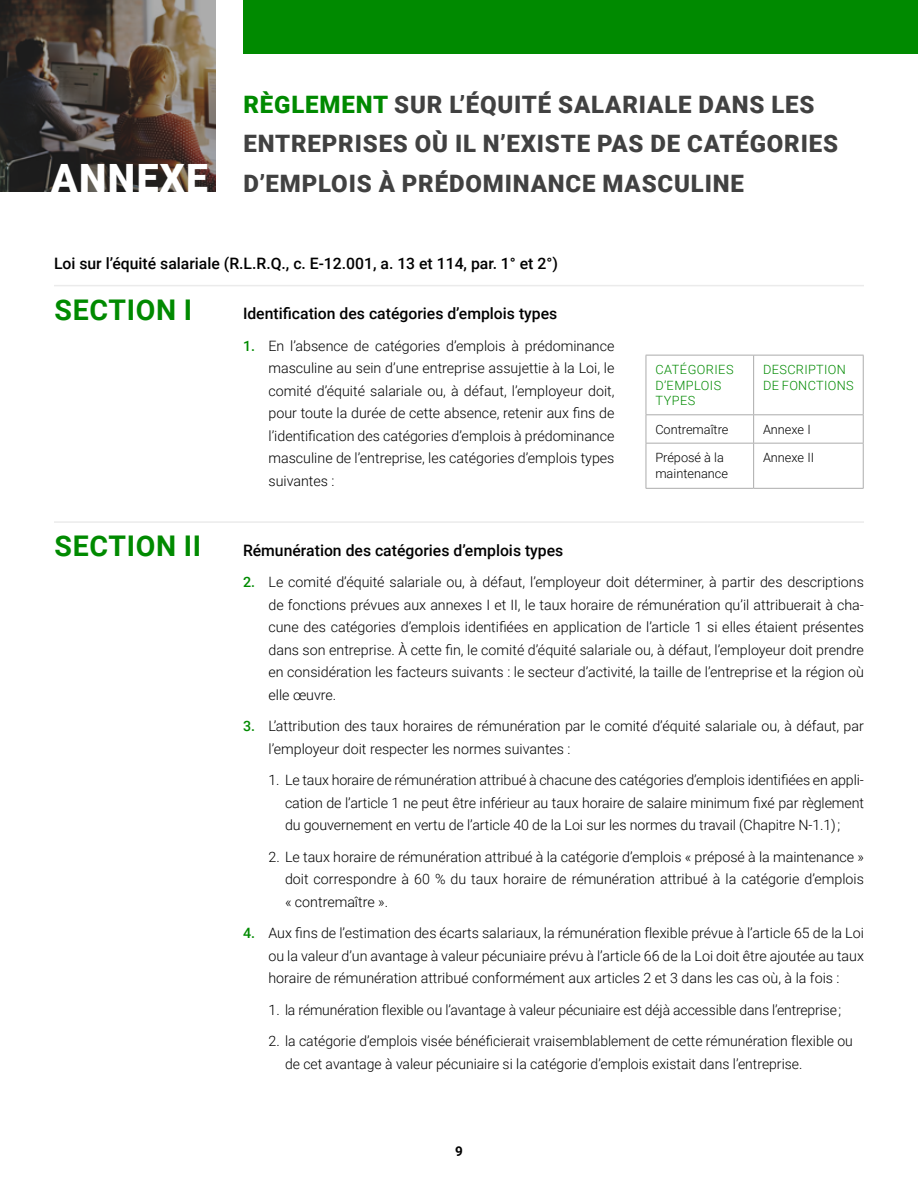
<style>
.page{position:relative;width:918px;height:1188px;background:#fff}
.page>*{position:absolute;margin:0;border:0;box-sizing:border-box;transform-origin:0 0}
._1-Sous-titre_1{font:900 39px "Roboto";letter-spacing:.035em;color:#fff}
._1-Sous-titre_1-2{font:700 28.5px "Roboto";letter-spacing:.025em;color:#008a00}
._1-Sous-titre_1-3{font:900 24px/39.5px "Roboto";letter-spacing:.035em;color:#414141}
._1-Texte_courant{font:500 15.75px "Roboto";color:#000}
._1-Texte_courant-2{font:300 14.25px/22.5px "Roboto";color:#000;text-align:justify}
.t1{font:700 13.5px "Roboto";color:#000}
.ABR_3-Ville{font:300 12.75px/16.4px "Roboto";color:#000}
.ABR_3-Ville-2{font:300 12.75px/15.6px "Roboto";letter-spacing:.025em;color:#008a00}
.s1{color:#008a00}
.s2{font-weight:500;color:#008a00}
</style>
<div class="page">
<img style="left:0;top:0;width:216px;height:192px">
<div style="left:243px;top:0;width:675px;height:54px;background:#008a00"></div>
<hr style="left:646px;top:355px;width:1px;height:59px;background:#acacac">
<hr style="left:646px;top:355px;width:108px;height:1px;background:#acacac">
<hr style="left:754px;top:355px;width:110px;height:1px;background:#acacac">
<hr style="left:753px;top:355px;width:1px;height:59px;background:#acacac">
<hr style="left:863px;top:355px;width:1px;height:59px;background:#acacac">
<svg style="left:646px;top:415px;width:1px;height:28px"></svg>
<hr style="left:646px;top:443px;width:1px;height:45px;background:#acacac">
<hr style="left:646px;top:414px;width:108px;height:1px;background:#acacac">
<hr style="left:754px;top:414px;width:110px;height:1px;background:#acacac">
<svg style="left:753px;top:415px;width:1px;height:28px"></svg>
<svg style="left:863px;top:415px;width:1px;height:28px"></svg>
<hr style="left:753px;top:443px;width:1px;height:45px;background:#acacac">
<hr style="left:863px;top:443px;width:1px;height:45px;background:#acacac">
<hr style="left:646px;top:443px;width:108px;height:1px;background:#acacac">
<hr style="left:754px;top:443px;width:110px;height:1px;background:#acacac">
<hr style="left:646px;top:488px;width:108px;height:1px;background:#acacac">
<hr style="left:754px;top:488px;width:110px;height:1px;background:#acacac">
<hr style="left:54px;top:285px;width:810px;height:1px;background:#ebebeb">
<hr style="left:54px;top:521px;width:810px;height:2px;background:#ebebeb">
<p class="_1-Sous-titre_1-3" style="left:243px;top:84px;width:596px"><span class="s1">RÈGLEMENT</span> SUR L’ÉQUITÉ SALARIALE DANS LES<br>ENTREPRISES OÙ IL N’EXISTE PAS DE CATÉGORIES</p>
<p class="_1-Sous-titre_1" style="left:51px;top:151px;width:158px">ANNEXE</p>
<p class="_1-Sous-titre_1-3" style="left:243px;top:163px;width:502px">D’EMPLOIS À PRÉDOMINANCE MASCULINE</p>
<p class="_1-Texte_courant" style="left:54px;top:252px;width:505px">Loi sur l’équité salariale (R.L.R.Q., c. E-12.001, a. 13 et 114, par. 1° et 2°)</p>
<p class="_1-Sous-titre_1-2" style="left:55px;top:290px;width:139px">SECTION I</p>
<p class="_1-Texte_courant" style="left:243px;top:303px;width:316px">Identification des catégories d’emplois types</p>
<p class="_1-Texte_courant-2" style="left:268px;top:334px;width:348px;text-indent:-26px"><span class="s2">1.</span> En l’absence de catégories d’emplois à prédominance masculine au sein d’une entreprise assujettie à la Loi, le comité d’équité salariale ou, à défaut, l’employeur doit, pour toute la durée de cette absence, retenir aux fins de l’identification des catégories d’emplois à prédominance masculine de l’entreprise, les catégories d’emplois types suivantes :</p>
<p class="ABR_3-Ville-2" style="left:656px;top:361px;width:79px">CATÉGORIES<br>D’EMPLOIS<br>TYPES</p>
<p class="ABR_3-Ville-2" style="left:763px;top:361px;width:92px">DESCRIPTION<br>DE FONCTIONS</p>
<p class="ABR_3-Ville" style="left:655px;top:421px;width:75px">Contremaître</p>
<p class="ABR_3-Ville" style="left:763px;top:421px;width:49px">Annexe I</p>
<p class="ABR_3-Ville" style="left:655px;top:449px;width:74px">Préposé à la maintenance</p>
<p class="ABR_3-Ville" style="left:763px;top:449px;width:53px">Annexe II</p>
<p class="_1-Sous-titre_1-2" style="left:55px;top:526px;width:148px">SECTION II</p>
<p class="_1-Texte_courant" style="left:243px;top:539px;width:322px">Rémunération des catégories d’emplois types</p>
<p class="_1-Texte_courant-2" style="left:268px;top:571px;width:597px;text-indent:-26px"><span class="s2">2.</span> Le comité d’équité salariale ou, à défaut, l’employeur doit déterminer, à partir des descriptions de fonctions prévues aux annexes I et II, le taux horaire de rémunération qu’il attribuerait à cha&shy;cune des catégories d’emplois identifiées en application de l’article 1 si elles étaient présentes dans son entreprise. À cette fin, le comité d’équité salariale ou, à défaut, l’employeur doit prendre en considération les facteurs suivants : le secteur d’activité, la taille de l’entreprise et la région où elle œuvre.</p>
<p class="_1-Texte_courant-2" style="left:268px;top:715px;width:597px;text-indent:-26px"><span class="s2">3.</span> L’attribution des taux horaires de rémunération par le comité d’équité salariale ou, à défaut, par l’employeur doit respecter les normes suivantes :</p>
<p class="_1-Texte_courant-2" style="left:285px;top:769px;width:580px;text-indent:-16px">1. Le taux horaire de rémunération attribué à chacune des catégories d’emplois identifiées en appli&shy;cation de l’article 1 ne peut être inférieur au taux horaire de salaire minimum fixé par règlement du gouvernement en vertu de l’article 40 de la Loi sur les normes du travail (Chapitre N-1.1) ;</p>
<p class="_1-Texte_courant-2" style="left:285px;top:845px;width:580px;text-indent:-16px">2. Le taux horaire de rémunération attribué à la catégorie d’emplois « préposé à la maintenance » doit correspondre à 60 % du taux horaire de rémunération attribué à la catégorie d’emplois « contremaître ».</p>
<p class="_1-Texte_courant-2" style="left:268px;top:922px;width:597px;text-indent:-26px"><span class="s2">4.</span> Aux fins de l’estimation des écarts salariaux, la rémunération flexible prévue à l’article 65 de la Loi ou la valeur d’un avantage à valeur pécuniaire prévu à l’article 66 de la Loi doit être ajoutée au taux horaire de rémunération attribué conformément aux articles 2 et 3 dans les cas où, à la fois :</p>
<p class="_1-Texte_courant-2" style="left:268px;top:998px;width:574px">1. la rémunération flexible ou l’avantage à valeur pécuniaire est déjà accessible dans l’entreprise ;</p>
<p class="_1-Texte_courant-2" style="left:285px;top:1030px;width:569px;text-indent:-16px">2. la catégorie d’emplois visée bénéficierait vraisemblablement de cette rémunération flexible ou de cet avantage à valeur pécuniaire si la catégorie d’emplois existait dans l’entreprise.</p>
<p class="t1" style="left:455px;top:1141px;width:9px">9</p>
</div>
